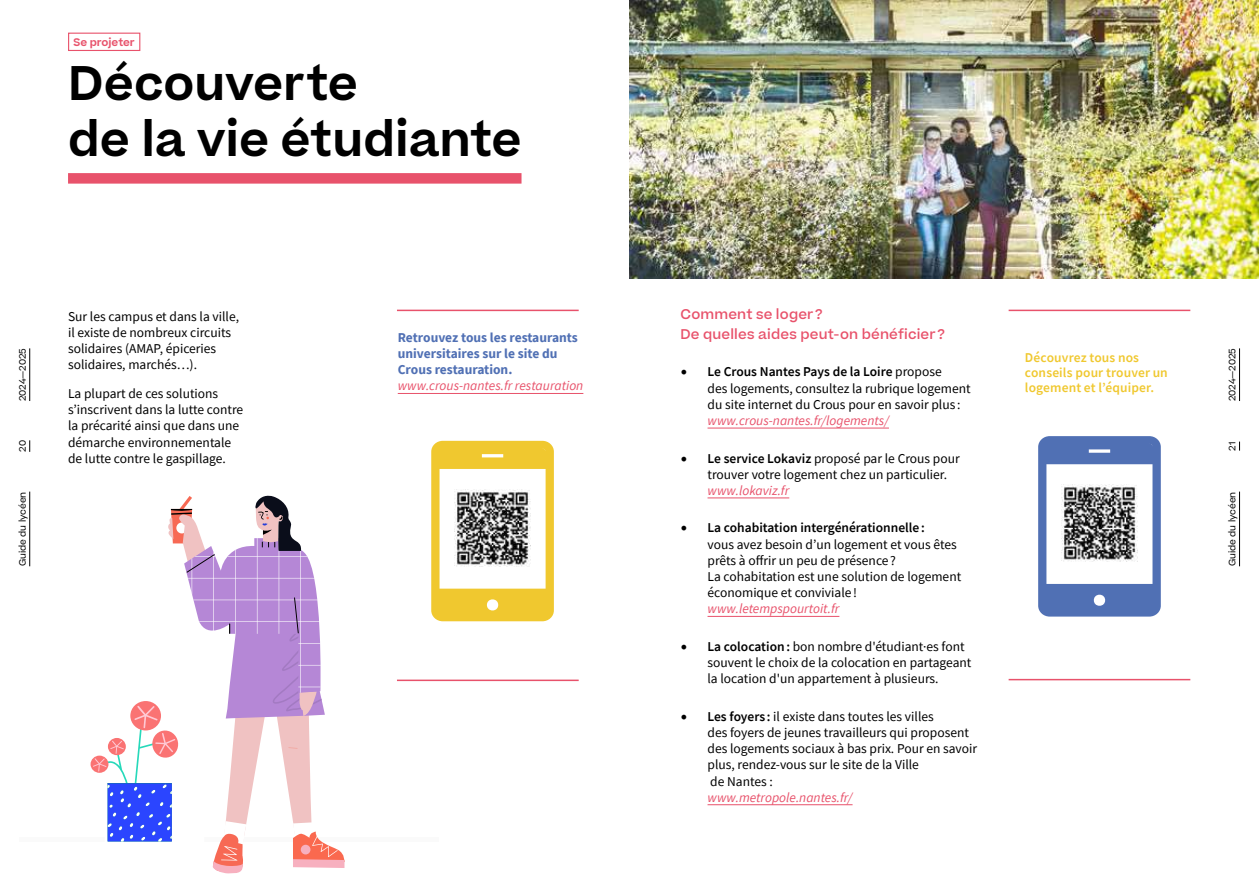
<style>
.page{position:relative;width:1259px;height:893px;background:#fff}
.page>*{position:absolute;margin:0;border:0;box-sizing:border-box;transform-origin:0 0}
.t1{font:600 46.5px/55.8px "Beatrice";color:#000}
.t2{font:13.5px/16.2px "Source Sans Pro";color:#000}
.t3{font:italic 13.5px "Source Sans Pro";color:#e8526b}
.t4{font:700 13.5px/16.2px "Source Sans Pro";color:#5070b4}
.t5{font:600 13.5px/15px "Source Sans Pro";letter-spacing:.01em;color:#f0c82f}
.t6{font:500 13.5px/19.5px "Beatrice";letter-spacing:.015em;color:#e8526b}
.t7{font:600 10.5px "Beatrice";color:#e8526b}
.t8{font:9px "Beatrice";color:#000}
.s1{font-family:"Minion Pro";font-size:18px}
.s2{font-weight:600}
</style>
<div class="page">
<hr style="left:19px;top:838px;width:420px;height:4px;background:#fafafa">
<div style="left:68px;top:33px;width:72px;height:18px;border:1px solid #e8526b"></div>
<div style="left:68px;top:173px;width:453px;height:11px;background:#e8526b"></div>
<img style="left:629px;top:0;width:630px;height:279px">
<svg style="left:431px;top:441px;width:123px;height:180px"></svg>
<img style="left:454px;top:490px;width:77px;height:76px">
<hr style="left:398px;top:393px;width:185px;height:1px;background:#e8526b">
<hr style="left:707px;top:428px;width:182px;height:1px;background:#e8526b">
<hr style="left:707px;top:498px;width:82px;height:1px;background:#e8526b">
<hr style="left:707px;top:616px;width:132px;height:1px;background:#e8526b">
<hr style="left:707px;top:804px;width:145px;height:1px;background:#e8526b">
<hr style="left:1008px;top:679px;width:182px;height:1px;background:#e8526b">
<hr style="left:397px;top:680px;width:182px;height:1px;background:#e8526b">
<hr style="left:1008px;top:310px;width:182px;height:1px;background:#e8526b">
<hr style="left:397px;top:310px;width:182px;height:1px;background:#e8526b">
<svg style="left:1038px;top:436px;width:122px;height:181px"></svg>
<img style="left:1061px;top:485px;width:76px;height:76px">
<svg style="left:91px;top:495px;width:254px;height:379px"></svg>
<hr style="left:29px;top:492px;width:1px;height:74px;background:#000">
<svg style="left:29px;top:440px;width:1px;height:12px"></svg>
<hr style="left:29px;top:348px;width:1px;height:53px;background:#000">
<hr style="left:1239px;top:492px;width:1px;height:74px;background:#000">
<hr style="left:1239px;top:348px;width:1px;height:53px;background:#000">
<p class="t7" style="left:73px;top:35px;width:63px">Se projeter</p>
<h1 class="t1" style="left:68px;top:56px;width:455px">Découverte<br>de la vie étudiante</h1>
<p class="t8" style="left:17px;top:401px;width:54px;rotate:-90deg">2024—2025</p>
<p class="t8" style="left:17px;top:452px;width:13px;rotate:-90deg">20</p>
<p class="t8" style="left:17px;top:566px;width:76px;rotate:-90deg">Guide du lycéen</p>
<p class="t2" style="left:68px;top:308px;width:173px">Sur les campus et dans la ville, il existe de nombreux circuits solidaires (AMAP, épiceries solidaires, marchés…).</p>
<p class="t2" style="left:68px;top:385px;width:177px">La plupart de ces solutions s’inscrivent dans la lutte contre la précarité ainsi que dans une démarche environnementale de lutte contre le gaspillage.</p>
<p class="t4" style="left:398px;top:329px;width:182px">Retrouvez tous les restaurants universitaires sur le site du<br>Crous restauration.</p>
<p class="t3" style="left:398px;top:377px;width:187px">www.crous-nantes.fr restauration</p>
<p class="t6" style="left:680px;top:305px;width:266px">Comment se loger?<br>De quelles aides peut-on bénéficier?</p>
<p class="t2" style="left:707px;top:364px;width:265px;text-indent:-27px"><span class="s1">•</span> <span class="s2">Le Crous Nantes Pays de la Loire</span> propose<br>des logements, consultez la rubrique logement du site internet du Crous pour en savoir plus :</p>
<p class="t3" style="left:707px;top:412px;width:183px">www.crous-nantes.fr/logements/</p>
<p class="t2" style="left:707px;top:450px;width:254px;text-indent:-27px"><span class="s1">•</span> <span class="s2">Le service Lokaviz</span> proposé par le Crous pour trouver votre logement chez un particulier.</p>
<p class="t3" style="left:707px;top:482px;width:83px">www.lokaviz.fr</p>
<p class="t2" style="left:707px;top:520px;width:255px;text-indent:-27px"><span class="s1">•</span> <span class="s2">La cohabitation intergénérationnelle:<br></span>vous avez besoin d’un logement et vous êtes prêts à offrir un peu de présence ?<br>La cohabitation est une solution de logement économique et conviviale !</p>
<p class="t3" style="left:707px;top:600px;width:133px">www.letempspourtoit.fr</p>
<p class="t2" style="left:707px;top:638px;width:265px;text-indent:-27px"><span class="s1">•</span> <span class="s2">La colocation:</span> bon nombre d'étudiant·es font souvent le choix de la colocation en partageant la location d'un appartement à plusieurs.</p>
<p class="t2" style="left:707px;top:708px;width:271px;text-indent:-27px"><span class="s1">•</span> <span class="s2">Les foyers :</span> il existe dans toutes les villes<br>des foyers de jeunes travailleurs qui proposent des logements sociaux à bas prix. Pour en savoir plus, rendez-vous sur le site de la Ville<br>de Nantes :</p>
<p class="t3" style="left:707px;top:789px;width:146px">www.metropole.nantes.fr/</p>
<p class="t5" style="left:1025px;top:349px;width:144px">Découvrez tous nos conseils pour trouver un logement et l’équiper.</p>
<p class="t8" style="left:1226px;top:401px;width:54px;rotate:-90deg">2024—2025</p>
<p class="t8" style="left:1226px;top:451px;width:11px;rotate:-90deg">21</p>
<p class="t8" style="left:1226px;top:566px;width:76px;rotate:-90deg">Guide du lycéen</p>
</div>
